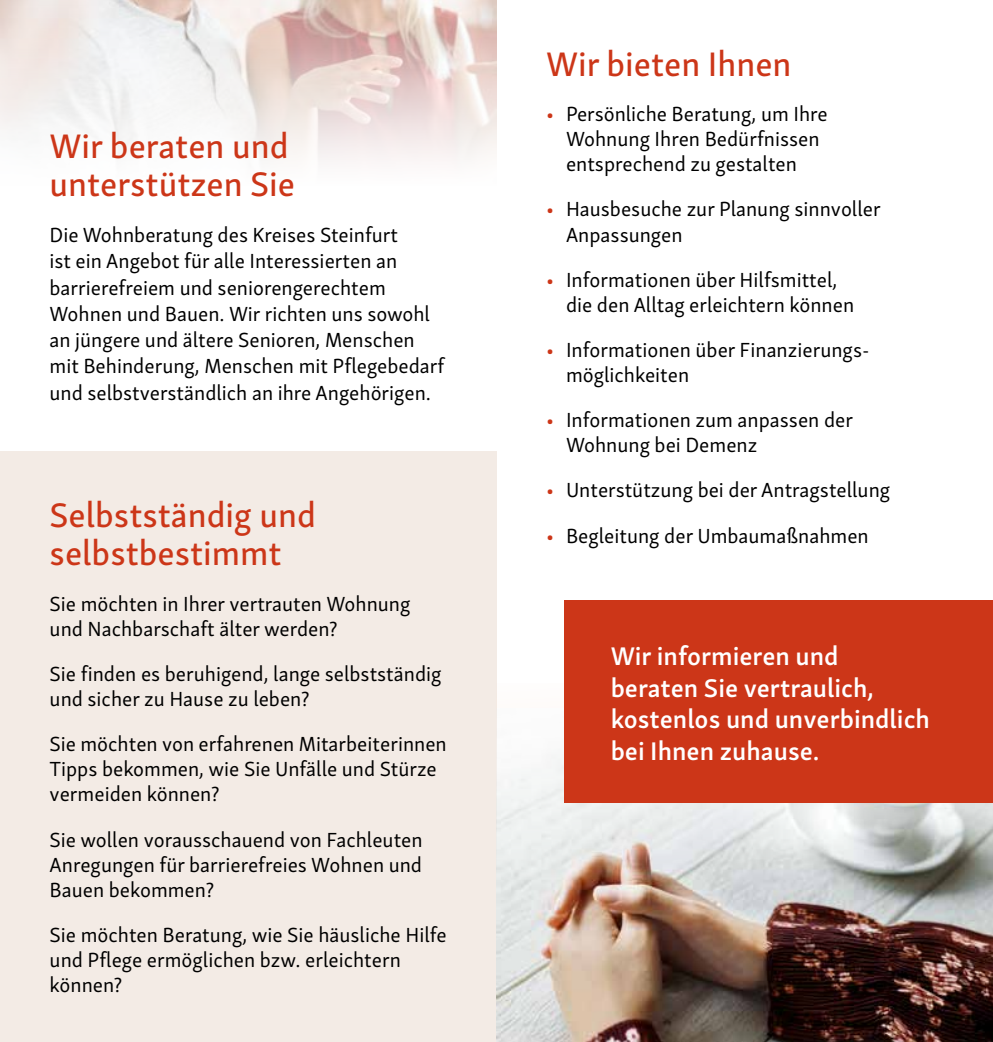
<style>
.page{position:relative;width:993px;height:1042px;background:#fff}
.page>*{position:absolute;margin:0;border:0;box-sizing:border-box;transform-origin:0 0}
.t1{font:35px/38.5px "Skolar Sans Latn Me";color:#cc3618}
.t2{font:600 26.25px/31.5px "Skolar Sans Latn";color:#fff}
.t3{font:21px/25.2px "Skolar Sans Latn";color:#000}
.s1{color:#cc3618}
</style>
<div class="page">
<div style="left:0;top:451px;width:496px;height:591px;background:#f3ebe5"></div>
<svg style="left:0;top:0;width:496px;height:161px"></svg>
<img style="left:496px;top:709px;width:496px;height:333px">
<div style="left:564px;top:600px;width:428px;height:203px;background:#cc3618"></div>
<h1 class="t1" style="left:49px;top:123px;width:247px">Wir beraten und unterstützen Sie</h1>
<p class="t3" style="left:49px;top:220px;width:396px;line-height:26.2px">Die Wohnberatung des Kreises Steinfurt<br>ist ein Angebot für alle Interessierten an barrierefreiem und seniorengerechtem Wohnen und Bauen. Wir richten uns sowohl an jüngere und ältere Senioren, Menschen mit Behinderung, Menschen mit Pflegebedarf und selbstverständlich an ihre Angehörigen.</p>
<h1 class="t1" style="left:50px;top:493px;width:268px">Selbstständig und selbstbestimmt</h1>
<p class="t3" style="left:50px;top:589px;width:362px">Sie möchten in Ihrer vertrauten Wohnung und Nachbarschaft älter werden?</p>
<p class="t3" style="left:50px;top:659px;width:393px">Sie finden es beruhigend, lange selbstständig und sicher zu Hause zu leben?</p>
<p class="t3" style="left:50px;top:729px;width:398px">Sie möchten von erfahrenen Mitarbeiterinnen<br>Tipps bekommen, wie Sie Unfälle und Stürze vermeiden können?</p>
<p class="t3" style="left:50px;top:825px;width:374px;text-align:justify">Sie wollen vorausschauend von Fachleuten Anregungen für barrierefreies Wohnen und Bauen bekommen?</p>
<p class="t3" style="left:50px;top:920px;width:398px">Sie möchten Beratung, wie Sie häusliche Hilfe und Pflege ermöglichen bzw. erleichtern können?</p>
<h1 class="t1" style="left:546px;top:42px;width:247px">Wir bieten Ihnen</h1>
<p class="t3" style="left:546px;top:100px;width:283px;text-align:center"><span class="s1">•</span> Persönliche Beratung, um Ihre<br>Wohnung Ihren Bedürfnissen entsprechend zu gestalten</p>
<p class="t3" style="left:566px;top:195px;width:316px;text-indent:-20px"><span class="s1">•</span> Hausbesuche zur Planung sinnvoller<br>Anpassungen</p>
<p class="t3" style="left:566px;top:265px;width:290px;text-indent:-20px"><span class="s1">•</span> Informationen über Hilfsmittel, die den Alltag erleichtern können</p>
<p class="t3" style="left:566px;top:335px;width:302px;text-indent:-20px"><span class="s1">•</span> Informationen über Finanzierungs&shy;möglichkeiten</p>
<p class="t3" style="left:566px;top:406px;width:288px;text-indent:-20px"><span class="s1">•</span> Informationen zum anpassen der<br>Wohnung bei Demenz</p>
<p class="t3" style="left:546px;top:476px;width:345px"><span class="s1">•</span> Unterstützung bei der Antragstellung</p>
<p class="t3" style="left:546px;top:521px;width:324px"><span class="s1">•</span> Begleitung der Umbaumaßnahmen</p>
<p class="t2" style="left:610px;top:638px;width:321px">Wir informieren und beraten Sie vertraulich, kostenlos und unverbindlich bei Ihnen zuhause.</p>
</div>
